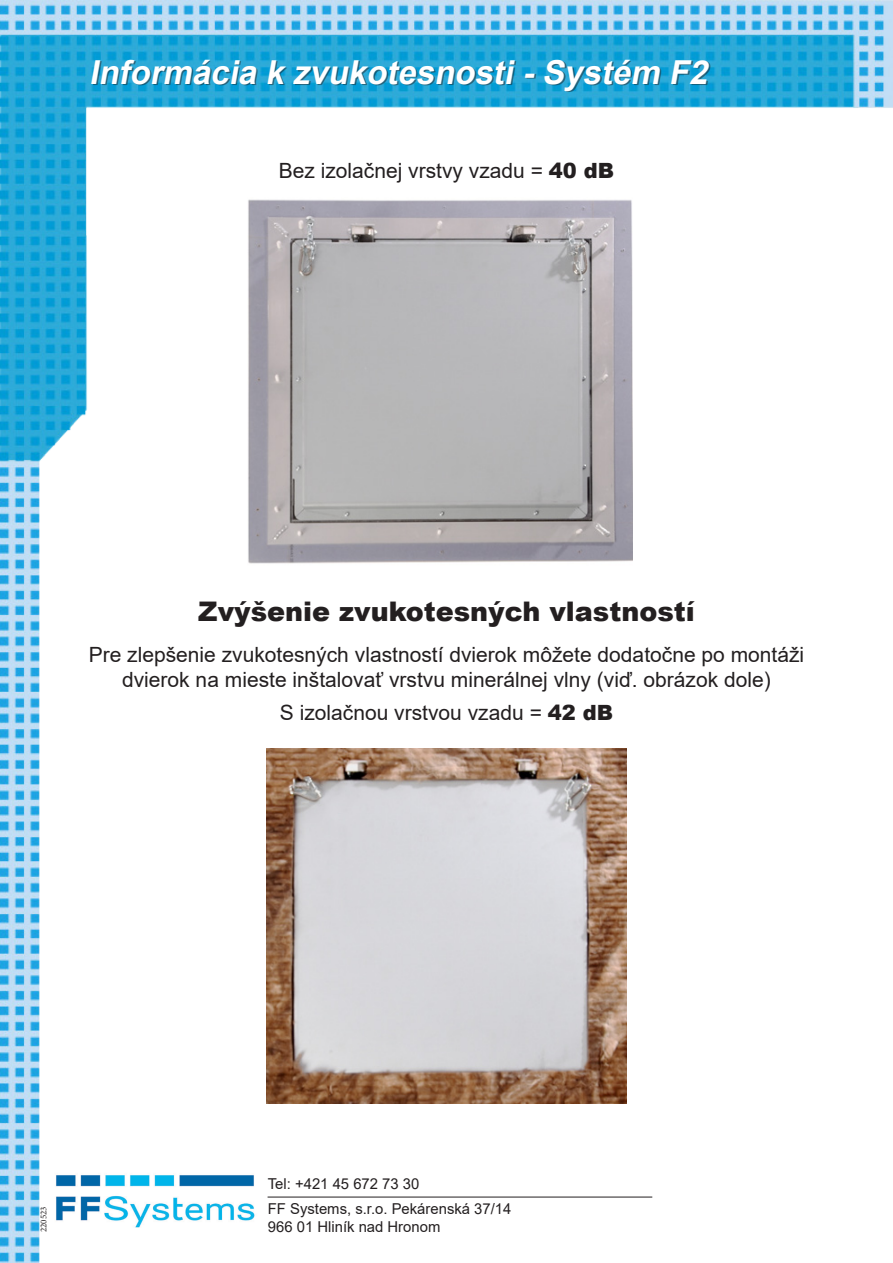
<style>
.page{position:relative;width:893px;height:1263px;background:#fff}
.page>*{position:absolute;margin:0;border:0;box-sizing:border-box;transform-origin:0 0}
.t1{font:italic 700 33px "Arial";color:#fff}
.t2{font:900 27px "Arial";color:#231f20}
.t3{font:21px/25.2px "Arial";color:#231f20;text-align:center}
.t4{font:15px "Arial";color:#231f20}
.t5{font:9px "Minion Pro";color:#231f20}
.s1{font-weight:900}
</style>
<div class="page">
<img style="left:0;top:0;width:893px;height:1263px">
<img style="left:266px;top:749px;width:361px;height:354px">
<img style="left:248px;top:197px;width:384px;height:368px">
<div style="left:93px;top:61px;width:617px;height:31px;background:#231f20;opacity:.5"></div>
<img style="left:49px;top:1167px;width:212px;height:66px">
<hr style="left:268px;top:1197px;width:384px;height:1px;background:#231f20">
<p class="t1" style="left:89px;top:49px;width:628px">Informácia k zvukotesnosti-Systém F2</p>
<p class="t3" style="left:279px;top:158px;width:337px">Bez izolačnej vrstvy vzadu = <span class="s1">40 dB</span></p>
<p class="t2" style="left:198px;top:592px;width:498px">Zvýšenie zvukotesných vlastností</p>
<p class="t3" style="left:89px;top:641px;width:717px">Pre zlepšenie zvukotesných vlastností dvierok môžete dodatočne po montáži dvierok na mieste inštalovať vrstvu minerálnej vlny (viď. obrázok dole)</p>
<p class="t3" style="left:280px;top:700px;width:335px">S izolačnou vrstvou vzadu = <span class="s1">42 dB</span></p>
<p class="t5" style="left:38px;top:1232px;width:27px;rotate:-90deg">220523</p>
<p class="t4" style="left:268px;top:1173px;width:153px">Tel: +421 45 672 73 30</p>
<p class="t4" style="left:268px;top:1198px;width:245px">FF Systems, s.r.o. Pekárenská 37/14</p>
<p class="t4" style="left:268px;top:1216px;width:174px">966 01 Hliník nad Hronom</p>
</div>
